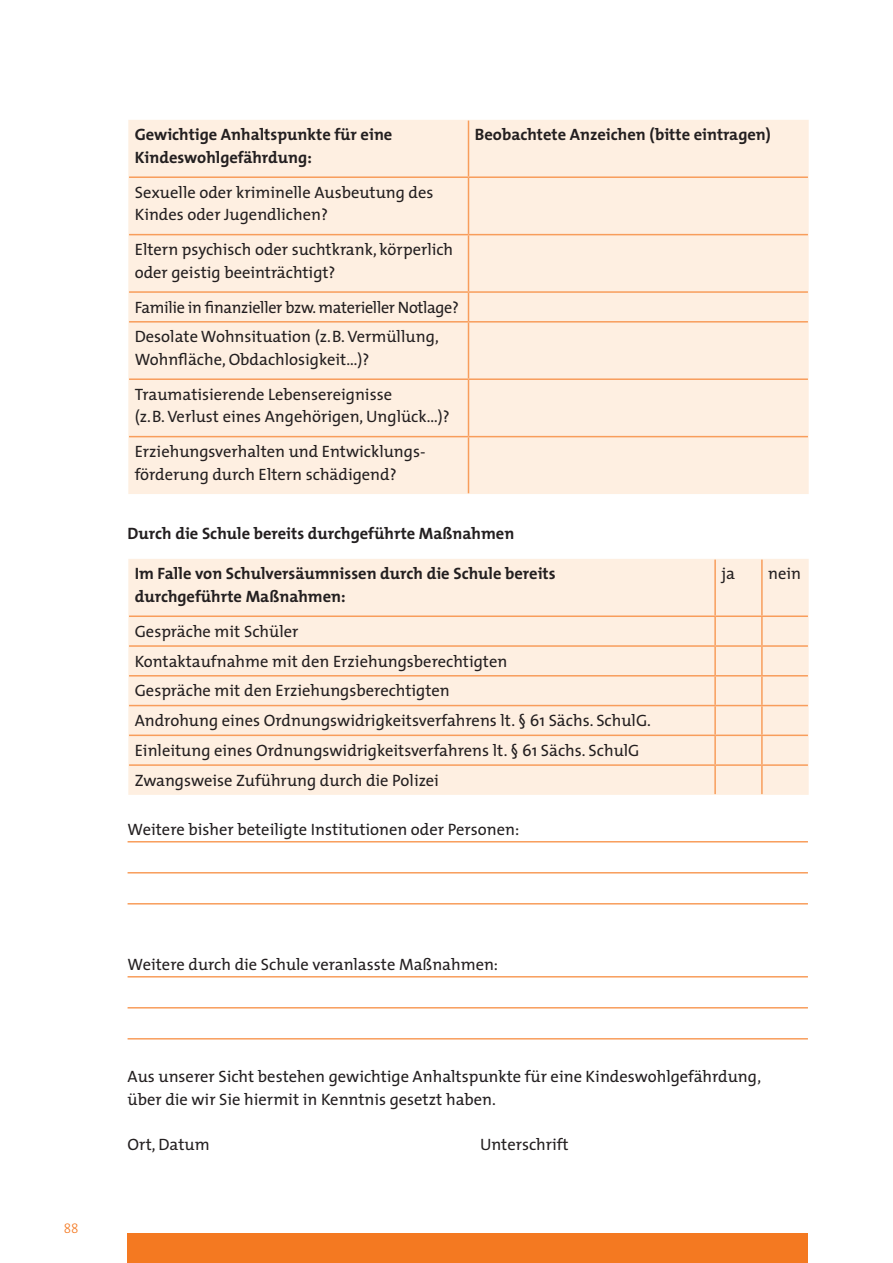
<style>
.page{position:relative;width:893px;height:1263px;background:#fff}
.page>*{position:absolute;margin:0;border:0;box-sizing:border-box;transform-origin:0 0}
.t1{font:16.5px/29.7px "The Mix";color:#231f20}
.t2{font:700 16.5px/22.5px "The Mix";color:#231f20}
.t3{font:16.5px/29.7px "The Mix";letter-spacing:-.02em;color:#231f20}
.t4{font:300 13.5px "The Sans";color:#f47921}
</style>
<div class="page">
<div style="left:128px;top:1233px;width:680px;height:30px;background:#f47921"></div>
<hr style="left:128px;top:841px;width:680px;height:1px;background:#f89d5b">
<hr style="left:128px;top:872px;width:680px;height:1px;background:#f89d5b">
<hr style="left:128px;top:903px;width:680px;height:1px;background:#f89d5b">
<hr style="left:128px;top:976px;width:680px;height:1px;background:#f89d5b">
<hr style="left:128px;top:1007px;width:680px;height:1px;background:#f89d5b">
<hr style="left:128px;top:1038px;width:680px;height:1px;background:#f89d5b">
<div style="left:128px;top:559px;width:681px;height:236px;background:#feefe1"></div>
<hr style="left:714px;top:560px;width:2px;height:55px;background:#f89d5b">
<hr style="left:761px;top:560px;width:2px;height:55px;background:#f89d5b">
<hr style="left:129px;top:615px;width:586px;height:2px;background:#f89d5b">
<hr style="left:715px;top:615px;width:47px;height:2px;background:#f89d5b">
<hr style="left:714px;top:617px;width:2px;height:28px;background:#f89d5b">
<hr style="left:762px;top:615px;width:46px;height:2px;background:#f89d5b">
<hr style="left:761px;top:617px;width:2px;height:28px;background:#f89d5b">
<hr style="left:129px;top:645px;width:586px;height:2px;background:#f89d5b">
<hr style="left:715px;top:645px;width:47px;height:2px;background:#f89d5b">
<hr style="left:714px;top:647px;width:2px;height:28px;background:#f89d5b">
<hr style="left:762px;top:645px;width:46px;height:2px;background:#f89d5b">
<hr style="left:761px;top:647px;width:2px;height:28px;background:#f89d5b">
<hr style="left:129px;top:675px;width:586px;height:1px;background:#f89d5b">
<hr style="left:715px;top:675px;width:47px;height:1px;background:#f89d5b">
<hr style="left:714px;top:676px;width:2px;height:29px;background:#f89d5b">
<hr style="left:762px;top:675px;width:46px;height:1px;background:#f89d5b">
<hr style="left:761px;top:676px;width:2px;height:29px;background:#f89d5b">
<hr style="left:129px;top:705px;width:586px;height:1px;background:#f89d5b">
<hr style="left:715px;top:705px;width:47px;height:1px;background:#f89d5b">
<hr style="left:714px;top:706px;width:2px;height:28px;background:#f89d5b">
<hr style="left:762px;top:705px;width:46px;height:1px;background:#f89d5b">
<hr style="left:761px;top:706px;width:2px;height:28px;background:#f89d5b">
<hr style="left:129px;top:734px;width:586px;height:2px;background:#f89d5b">
<hr style="left:715px;top:734px;width:47px;height:2px;background:#f89d5b">
<hr style="left:714px;top:736px;width:2px;height:28px;background:#f89d5b">
<hr style="left:762px;top:734px;width:46px;height:2px;background:#f89d5b">
<hr style="left:761px;top:736px;width:2px;height:28px;background:#f89d5b">
<hr style="left:129px;top:764px;width:586px;height:2px;background:#f89d5b">
<hr style="left:715px;top:764px;width:47px;height:2px;background:#f89d5b">
<hr style="left:714px;top:766px;width:2px;height:28px;background:#f89d5b">
<hr style="left:762px;top:764px;width:46px;height:2px;background:#f89d5b">
<hr style="left:761px;top:766px;width:2px;height:28px;background:#f89d5b">
<div style="left:128px;top:120px;width:681px;height:374px;background:#feefe1"></div>
<hr style="left:468px;top:121px;width:1px;height:55px;background:#f89d5b">
<hr style="left:129px;top:176px;width:339px;height:2px;background:#f89d5b">
<hr style="left:468px;top:176px;width:340px;height:2px;background:#f89d5b">
<hr style="left:468px;top:178px;width:1px;height:56px;background:#f89d5b">
<hr style="left:129px;top:234px;width:339px;height:1px;background:#f89d5b">
<hr style="left:468px;top:234px;width:340px;height:1px;background:#f89d5b">
<hr style="left:468px;top:235px;width:1px;height:56px;background:#f89d5b">
<hr style="left:129px;top:291px;width:339px;height:2px;background:#f89d5b">
<hr style="left:468px;top:291px;width:340px;height:2px;background:#f89d5b">
<svg style="left:468px;top:293px;width:1px;height:28px"></svg>
<hr style="left:129px;top:321px;width:339px;height:2px;background:#f89d5b">
<hr style="left:468px;top:321px;width:340px;height:2px;background:#f89d5b">
<hr style="left:468px;top:323px;width:1px;height:55px;background:#f89d5b">
<hr style="left:468px;top:437px;width:1px;height:56px;background:#f89d5b">
<hr style="left:129px;top:378px;width:339px;height:2px;background:#f89d5b">
<hr style="left:468px;top:378px;width:340px;height:2px;background:#f89d5b">
<hr style="left:468px;top:380px;width:1px;height:56px;background:#f89d5b">
<hr style="left:129px;top:436px;width:339px;height:1px;background:#f89d5b">
<hr style="left:468px;top:436px;width:340px;height:1px;background:#f89d5b">
<p class="t4" style="left:64px;top:1217px;width:8px">88</p>
<p class="t2" style="left:135px;top:123px;width:259px">Gewichtige Anhaltspunkte für eine<br>Kindeswohlgefährdung:</p>
<p class="t2" style="left:475px;top:123px;width:298px">Beobachtete Anzeichen (bitte eintragen)</p>
<p class="t1" style="left:135px;top:180px;width:300px;line-height:22.5px">Sexuelle oder kriminelle Ausbeutung des<br>Kindes oder Jugendlichen?</p>
<p class="t1" style="left:135px;top:238px;width:320px;line-height:22.5px">Eltern psychisch oder suchtkrank, körperlich oder geistig beeinträchtigt?</p>
<p class="t3" style="left:135px;top:292px;width:326px">Familie in finanzieller bzw. materieller Notlage?<br>Desolate Wohnsituation (z.B. Vermüllung,</p>
<p class="t1" style="left:135px;top:341px;width:259px;line-height:35px">Wohnfläche, Obdachlosigkeit…)?<br>Traumatisierende Lebensereignisse</p>
<p class="t1" style="left:135px;top:399px;width:317px;line-height:35px">(z.B. Verlust eines Angehörigen, Unglück…)?<br>Erziehungsverhalten und Entwicklungs-</p>
<p class="t1" style="left:135px;top:459px;width:263px">förderung durch Eltern schädigend?</p>
<p class="t2" style="left:128px;top:522px;width:388px">Durch die Schule bereits durchgeführte Maßnahmen</p>
<p class="t2" style="left:135px;top:562px;width:422px">Im Falle von Schulversäumnissen durch die Schule bereits durchgeführte Maßnahmen:</p>
<p class="t1" style="left:721px;top:558px;width:15px">ja</p>
<p class="t1" style="left:768px;top:558px;width:34px">nein</p>
<p class="t1" style="left:135px;top:616px;width:518px">Gespräche mit Schüler<br>Kontaktaufnahme mit den Erziehungsberechtigten<br>Gespräche mit den Erziehungsberechtigten<br>Androhung eines Ordnungswidrigkeitsverfahrens lt. § 61 Sächs. SchulG.<br>Einleitung eines Ordnungswidrigkeitsverfahrens lt. § 61 Sächs. SchulG Zwangsweise Zuführung durch die Polizei</p>
<p class="t1" style="left:128px;top:814px;width:393px">Weitere bisher beteiligte Institutionen oder Personen:</p>
<p class="t1" style="left:128px;top:949px;width:372px">Weitere durch die Schule veranlasste Maßnahmen:</p>
<p class="t1" style="left:128px;top:1065px;width:635px;line-height:22.5px">Aus unserer Sicht bestehen gewichtige Anhaltspunkte für eine Kindeswohlgefährdung, über die wir Sie hiermit in Kenntnis gesetzt haben.</p>
<p class="t1" style="left:128px;top:1129px;width:84px">Ort, Datum</p>
<p class="t1" style="left:480px;top:1129px;width:90px">Unterschrift</p>
</div>
